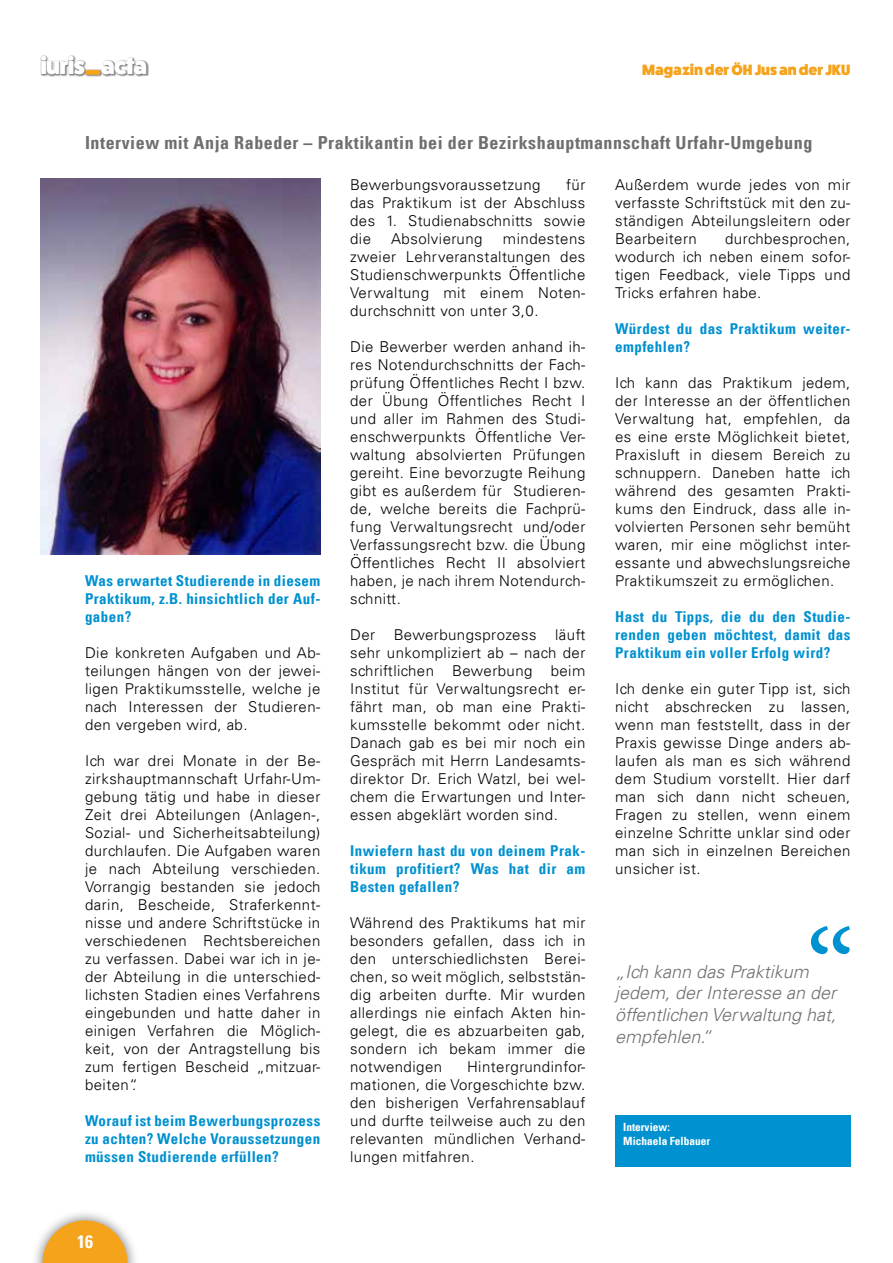
<style>
.page{position:relative;width:893px;height:1263px;background:#fff}
.page>*{position:absolute;margin:0;border:0;box-sizing:border-box;transform-origin:0 0}
.t1{font:800 23.55px "Fat Frank";letter-spacing:-.03em;color:#fff}
.t2{font:italic 300 18px/21.6px "Univers LT";color:#706f6f}
.t3{font:700 condensed 18px "Univers LT";letter-spacing:.03em;color:#706f6f}
.t4{font:700 condensed 18px "Univers LT";color:#fff}
.t5{font:300 15px/18px "Univers LT";letter-spacing:.03em;color:#000;text-align:justify}
.t6{font:700 condensed 15px/18px "Univers LT";letter-spacing:.03em;color:#0091d0;text-align:justify}
.t7{font:800 15px "Fat Frank";color:#f6a31c}
.t8{font:700 condensed 11.4px/13.6px "Univers LT";color:#fff}
.s1{color:#f6a31c}
</style>
<div class="page">
<div style="left:31px;top:1209px;width:108px;height:54px;background:#000;opacity:.53"></div>
<svg style="left:43px;top:1220px;width:85px;height:43px;background:#f1b048"></svg>
<div style="left:40px;top:55px;width:109px;height:23px;background:#000;opacity:.5"></div>
<div style="left:86px;top:70px;width:14px;height:5px;border:2px solid #f6a31c"></div>
<div style="left:615px;top:1115px;width:235px;height:52px;background:#0091d0"></div>
<img style="left:40px;top:179px;width:280px;height:376px">
<svg style="left:811px;top:926px;width:39px;height:28px"></svg>
<h1 class="t1" style="left:40px;top:53px;width:108px">iuris<span class="s1">_</span>acta</h1>
<p class="t7" style="left:642px;top:62px;width:210px">Magazin der ÖH Jus an der JKU</p>
<p class="t3" style="left:85px;top:132px;width:729px">Interview mit Anja Rabeder – Praktikantin bei der Bezirkshauptmannschaft Urfahr-Umgebung</p>
<p class="t6" style="left:85px;top:572px;width:237px">Was erwartet Studierende in diesem Praktikum, z.B. hinsichtlich der Auf&shy;gaben?</p>
<p class="t5" style="left:85px;top:644px;width:237px">Die konkreten Aufgaben und Ab&shy;teilungen hängen von der jewei&shy;ligen Praktikumsstelle, welche je nach Interessen der Studieren&shy;den vergeben wird, ab.</p>
<p class="t5" style="left:85px;top:752px;width:237px">Ich war drei Monate in der Be&shy;zirkshauptmannschaft Urfahr-Um&shy;gebung tätig und habe in dieser Zeit drei Abteilungen (Anlagen-, Sozial- und Sicherheitsabteilung) durchlaufen. Die Aufgaben waren je nach Abteilung verschieden.<br>Vorrangig bestanden sie jedoch darin, Bescheide, Straferkennt&shy;nisse und andere Schriftstücke in verschiedenen Rechtsbereichen zu verfassen. Dabei war ich in je&shy;der Abteilung in die unterschied&shy;lichsten Stadien eines Verfahrens eingebunden und hatte daher in einigen Verfahren die Möglich&shy;keit, von der Antragstellung bis zum fertigen Bescheid „mitzuar&shy;beiten“.</p>
<p class="t6" style="left:85px;top:1112px;width:237px">Worauf ist beim Bewerbungsprozess zu achten? Welche Voraussetzungen müssen Studierende erfüllen?</p>
<p class="t4" style="left:77px;top:1231px;width:17px">16</p>
<p class="t5" style="left:350px;top:176px;width:237px;text-indent:216px">für das Praktikum ist der Abschluss des 1. Studienabschnitts sowie die</p>
<p class="t5" style="left:350px;top:176px;width:192px">Bewerbungsvoraussetzung</p>
<p class="t5" style="left:350px;top:230px;width:237px;text-indent:153px">mindestens zweier Lehrveranstaltungen des Studienschwerpunkts Öffentliche Verwaltung mit einem Noten&shy;durchschnitt von unter 3,0.</p>
<p class="t5" style="left:350px;top:338px;width:237px">Die Bewerber werden anhand ih&shy;res Notendurchschnitts der Fach&shy;prüfung Öffentliches Recht I bzw. der Übung Öffentliches Recht I und aller im Rahmen des Studi&shy;enschwerpunkts Öffentliche Ver&shy;waltung absolvierten Prüfungen gereiht. Eine bevorzugte Reihung gibt es außerdem für Studieren&shy;de, welche bereits die Fachprü&shy;fung Verwaltungsrecht und/oder Verfassungsrecht bzw. die Übung Öffentliches Recht II absolviert haben, je nach ihrem Notendurch&shy;schnitt.</p>
<p class="t5" style="left:350px;top:626px;width:237px">Der Bewerbungsprozess läuft sehr unkompliziert ab – nach der schriftlichen Bewerbung beim Institut für Verwaltungsrecht er&shy;fährt man, ob man eine Prakti&shy;kumsstelle bekommt oder nicht.<br>Danach gab es bei mir noch ein Gespräch mit Herrn Landesamts&shy;direktor Dr. Erich Watzl, bei wel&shy;chem die Erwartungen und Inter&shy;essen abgeklärt worden sind.</p>
<p class="t6" style="left:350px;top:842px;width:237px">Inwiefern hast du von deinem Prak&shy;tikum profitiert? Was hat dir am Besten gefallen?</p>
<p class="t5" style="left:350px;top:914px;width:237px">Während des Praktikums hat mir besonders gefallen, dass ich in den unterschiedlichsten Berei&shy;chen, so weit möglich, selbststän&shy;dig arbeiten durfte. Mir wurden allerdings nie einfach Akten hin&shy;gelegt, die es abzuarbeiten gab, sondern ich bekam immer die notwendigen</p>
<p class="t5" style="left:391px;top:230px;width:93px">Absolvierung</p>
<p class="t5" style="left:350px;top:1058px;width:237px;text-indent:117px">Hintergrundinfor&shy;mationen, die Vorgeschichte bzw. den bisherigen Verfahrensablauf und durfte teilweise auch zu den relevanten mündlichen Verhand&shy;lungen mitfahren.</p>
<p class="t5" style="left:615px;top:176px;width:237px">Außerdem wurde jedes von mir verfasste Schriftstück mit den zu&shy;ständigen Abteilungsleitern oder Bearbeitern</p>
<p class="t5" style="left:615px;top:230px;width:237px;text-indent:110px">durchbesprochen, wodurch ich neben einem sofor&shy;tigen Feedback, viele Tipps und Tricks erfahren habe.</p>
<p class="t6" style="left:615px;top:320px;width:237px">Würdest du das Praktikum weiter&shy;empfehlen?</p>
<p class="t5" style="left:615px;top:374px;width:237px">Ich kann das Praktikum jedem, der Interesse an der öffentlichen Verwaltung hat, empfehlen, da es eine erste Möglichkeit bietet, Praxisluft in diesem Bereich zu schnuppern. Daneben hatte ich während des gesamten Prakti&shy;kums den Eindruck, dass alle in&shy;volvierten Personen sehr bemüht waren, mir eine möglichst inter&shy;essante und abwechslungsreiche Praktikumszeit zu ermöglichen.</p>
<p class="t6" style="left:615px;top:608px;width:237px">Hast du Tipps, die du den Studie&shy;renden geben möchtest, damit das Praktikum ein voller Erfolg wird?</p>
<p class="t5" style="left:615px;top:680px;width:237px">Ich denke ein guter Tipp ist, sich nicht abschrecken zu lassen, wenn man feststellt, dass in der Praxis gewisse Dinge anders ab&shy;laufen als man es sich während dem Studium vorstellt. Hier darf man sich dann nicht scheuen, Fragen zu stellen, wenn einem einzelne Schritte unklar sind oder man sich in einzelnen Bereichen unsicher ist.</p>
<p class="t2" style="left:615px;top:961px;width:223px">„Ich kann das Praktikum jedem, der Interesse an der öffentlichen Verwaltung hat, empfehlen.“</p>
<p class="t8" style="left:623px;top:1120px;width:89px">Interview:<br>Michaela Felbauer</p>
</div>
